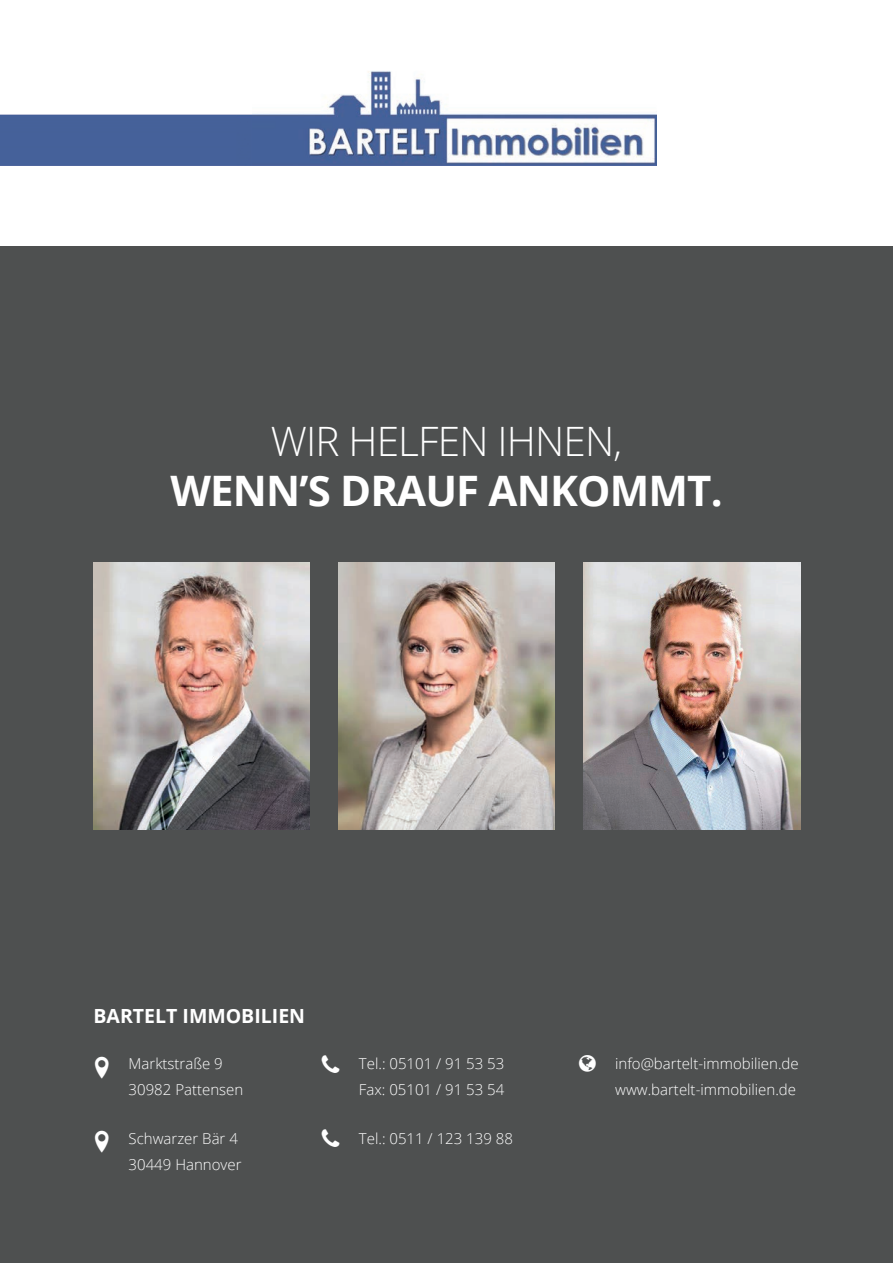
<style>
.page{position:relative;width:893px;height:1263px;background:#fff}
.page>*{position:absolute;margin:0;border:0;box-sizing:border-box;transform-origin:0 0}
.t1{font:700 42px "Open Sans";letter-spacing:-.02em;color:#fff}
.t2{font:300 40.5px "Open Sans";letter-spacing:-.02em;color:#fff}
.t3{font:700 19.5px "Open Sans";color:#fff}
.t4{font:300 15px/25.5px "Open Sans";color:#fff}
</style>
<div class="page">
<div style="left:0;top:247px;width:893px;height:1016px;background:#4e5050"></div>
<img style="left:94px;top:563px;width:216px;height:267px">
<img style="left:584px;top:563px;width:216px;height:267px">
<img style="left:0;top:71px;width:657px;height:95px">
<img style="left:338px;top:563px;width:217px;height:267px">
<h2 class="t2" style="left:271px;top:414px;width:353px">WIR HELFEN IHNEN,</h2>
<h1 class="t1" style="left:170px;top:461px;width:554px">WENN’S DRAUF ANKOMMT.</h1>
<h3 class="t3" style="left:94px;top:1002px;width:213px">BARTELT IMMOBILIEN</h3>
<p class="t4" style="left:129px;top:1051px;width:116px">Marktstraße 9<br>30982 Pattensen</p>
<p class="t4" style="left:129px;top:1125px;width:114px">Schwarzer Bär 4<br>30449 Hannover</p>
<p class="t4" style="left:359px;top:1050px;width:147px">Tel.: 05101 / 91 53 53<br>Fax: 05101 / 91 53 54</p>
<p class="t4" style="left:359px;top:1125px;width:156px">Tel.: 0511 / 123 139 88</p>
<p class="t4" style="left:615px;top:1050px;width:185px">info@bartelt-immobilien.de www.bartelt-immobilien.de</p>
</div>
